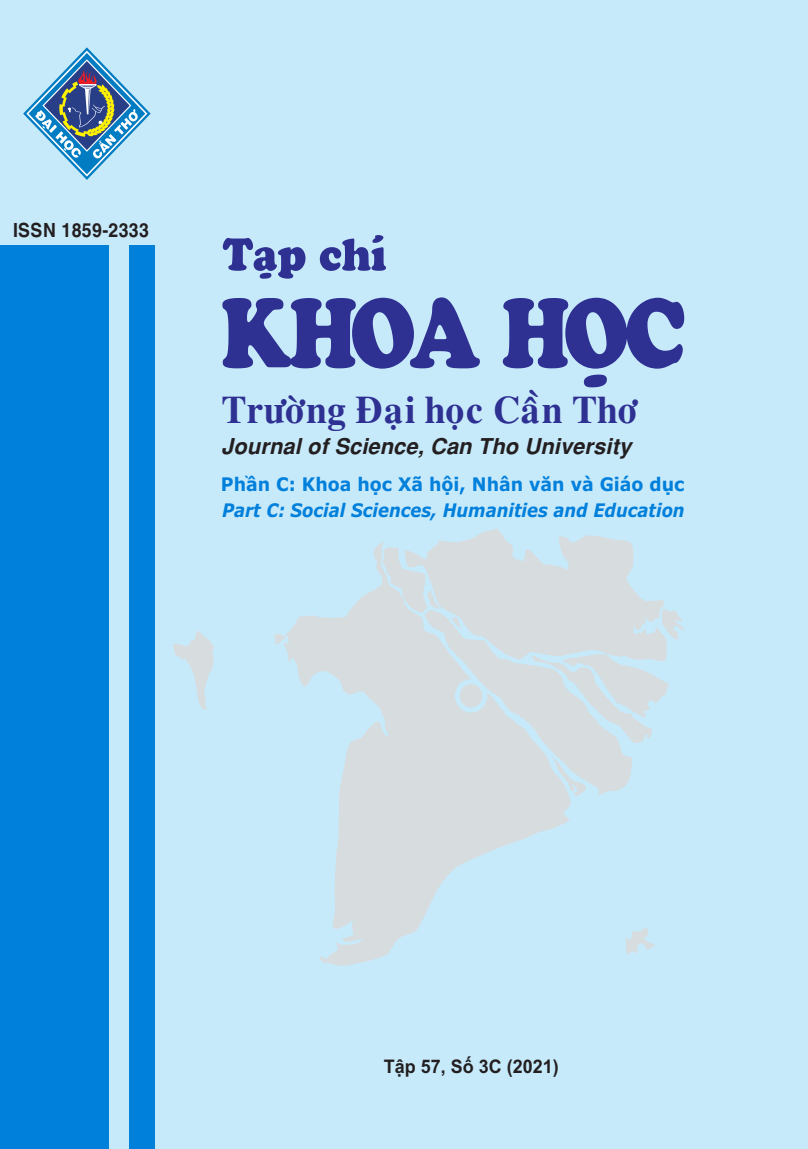
<style>
.page{position:relative;width:808px;height:1149px;background:#fff}
.page>*{position:absolute;margin:0;border:0;box-sizing:border-box;transform-origin:0 0}
.t1{font:39px "VNI Times Bold";color:#2e3092;scale:.96 1}
.t2{font:21.75px "VNI Helve Bold Italic";color:#231f20}
.t3{font:19.5px "VNI Helve Bold";color:#231f20;scale:.91 1}
.t4{font:italic 700 18.75px "Verdana";color:#007fdb;scale:.88 1}
.t5{font:700 18.75px "Verdana";color:#007fdb;scale:.93 1}
.t6{font:700 18.75px "Arial";color:#231f20;scale:.96 1}
</style>
<div class="page">
<div style="left:0;top:0;width:807px;height:1148px;background:#c7eafb"></div>
<div style="left:0;top:245px;width:109px;height:902px;background:#007fdb"></div>
<div style="left:129px;top:245px;width:26px;height:902px;background:#007fdb"></div>
<svg style="left:172px;top:529px;width:512px;height:437px"></svg>
<svg style="left:223px;top:235px;width:163px;height:43px"></svg>
<svg style="left:222px;top:297px;width:462px;height:90px"></svg>
<svg style="left:23px;top:47px;width:128px;height:133px"></svg>
<p class="t3" style="left:13px;top:222px;width:151px">ISSN 1859-2333</p>
<h1 class="t1" style="left:221px;top:391px;width:435px">Tröôøng Ñaïi hoïc Caàn Thô</h1>
<p class="t2" style="left:221px;top:436px;width:412px">Journal of Science, Can Tho University</p>
<p class="t5" style="left:221px;top:476px;width:500px">Phần C: Khoa học Xã hội, Nhân văn và Giáo dục</p>
<p class="t4" style="left:222px;top:502px;width:527px">Part C: Social Sciences, Humanities and Education</p>
<p class="t6" style="left:384px;top:1058px;width:184px">Tập 57, Số 3C (2021)</p>
</div>
